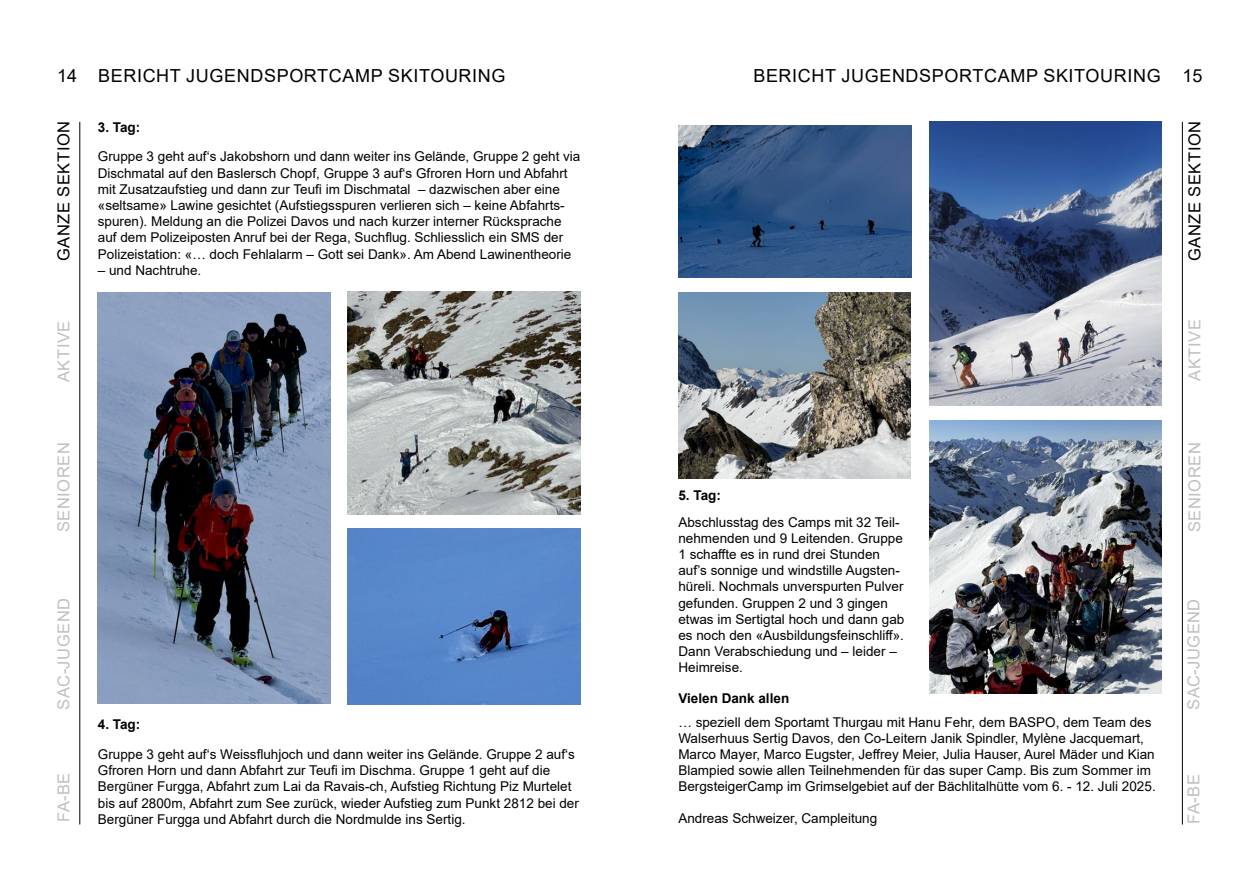
<style>
.page{position:relative;width:1259px;height:893px;background:#fff}
.page>*{position:absolute;margin:0;border:0;box-sizing:border-box;transform-origin:0 0}
.t1{font:18px "Arial";letter-spacing:.035em;color:#000}
.t2{font:16.5px "Arial";letter-spacing:.03em;color:#c0c0c0}
.t3{font:16.5px "Arial";letter-spacing:.035em;color:#000}
.t4{font:13.5px/16.2px "Arial";color:#000}
.t5{font:700 13.5px "Arial";color:#000}
</style>
<div class="page">
<hr style="left:79px;top:122px;width:1px;height:702px;background:#000">
<hr style="left:1182px;top:122px;width:1px;height:702px;background:#000">
<img style="left:348px;top:528px;width:232px;height:176px">
<img style="left:98px;top:292px;width:232px;height:412px">
<img style="left:348px;top:291px;width:232px;height:224px">
<img style="left:929px;top:122px;width:232px;height:283px">
<img style="left:678px;top:125px;width:233px;height:153px">
<img style="left:929px;top:421px;width:232px;height:272px">
<img style="left:678px;top:292px;width:232px;height:186px">
<h1 class="t1" style="left:57px;top:64px;width:22px">14</h1>
<p class="t3" style="left:52px;top:261px;width:142px;rotate:-90deg">GANZE SEKTION</p>
<h1 class="t1" style="left:753px;top:64px;width:409px">BERICHT JUGENDSPORTCAMP SKITOURING</h1>
<h1 class="t1" style="left:98px;top:64px;width:409px">BERICHT JUGENDSPORTCAMP SKITOURING</h1>
<h1 class="t1" style="left:1182px;top:64px;width:22px">15</h1>
<p class="t5" style="left:98px;top:117px;width:44px">3. Tag:</p>
<p class="t4" style="left:98px;top:148px;width:484px">Gruppe 3 geht auf‘s Jakobshorn und dann weiter ins Gelände, Gruppe 2 geht via Dischmatal auf den Baslersch Chopf, Gruppe 3 auf‘s Gfroren Horn und Abfahrt mit Zusatzaufstieg und dann zur Teufi im Dischmatal – dazwischen aber eine «seltsame» Lawine gesichtet (Aufstiegsspuren verlieren sich – keine Abfahrts&shy;spuren). Meldung an die Polizei Davos und nach kurzer interner Rücksprache auf dem Polizeiposten Anruf bei der Rega, Suchflug. Schliesslich ein SMS der Polizeistation: «… doch Fehlalarm – Gott sei Dank». Am Abend Lawinentheorie</p>
<p class="t4" style="left:98px;top:262px;width:105px">– und Nachtruhe.</p>
<p class="t3" style="left:1183px;top:261px;width:142px;rotate:-90deg">GANZE SEKTION</p>
<p class="t2" style="left:52px;top:382px;width:63px;rotate:-90deg">AKTIVE</p>
<p class="t2" style="left:1183px;top:381px;width:63px;rotate:-90deg">AKTIVE</p>
<p class="t2" style="left:52px;top:532px;width:91px;rotate:-90deg">SENIOREN</p>
<p class="t2" style="left:1183px;top:532px;width:91px;rotate:-90deg">SENIOREN</p>
<p class="t5" style="left:678px;top:486px;width:44px">5. Tag:</p>
<p class="t4" style="left:678px;top:514px;width:227px">Abschlusstag des Camps mit 32 Teil&shy;nehmenden und 9 Leitenden. Gruppe 1 schaffte es in rund drei Stunden auf’s sonnige und windstille Augsten&shy;hüreli. Nochmals unverspurten Pulver gefunden. Gruppen 2 und 3 gingen etwas im Sertigtal hoch und dann gab es noch den «Ausbildungsfeinschliff».<br>Dann Verabschiedung und – leider – Heimreise.</p>
<p class="t2" style="left:52px;top:710px;width:113px;rotate:-90deg">SAC-JUGEND</p>
<p class="t2" style="left:1182px;top:710px;width:113px;rotate:-90deg">SAC-JUGEND</p>
<p class="t5" style="left:678px;top:689px;width:112px">Vielen Dank allen</p>
<p class="t4" style="left:678px;top:714px;width:479px">… speziell dem Sportamt Thurgau mit Hanu Fehr, dem BASPO, dem Team des Walserhuus Sertig Davos, den Co-Leitern Janik Spindler, Mylène Jacquemart, Marco Mayer, Marco Eugster, Jeffrey Meier, Julia Hauser, Aurel Mäder und Kian Blampied sowie allen Teilnehmenden für das super Camp. Bis zum Sommer im BergsteigerCamp im Grimselgebiet auf der Bächlitalhütte vom 6. - 12. Juli 2025.</p>
<p class="t4" style="left:678px;top:810px;width:200px">Andreas Schweizer, Campleitung</p>
<p class="t5" style="left:98px;top:715px;width:44px">4. Tag:</p>
<p class="t4" style="left:98px;top:746px;width:483px">Gruppe 3 geht auf‘s Weissfluhjoch und dann weiter ins Gelände. Gruppe 2 auf‘s Gfroren Horn und dann Abfahrt zur Teufi im Dischma. Gruppe 1 geht auf die Bergüner Furgga, Abfahrt zum Lai da Ravais-ch, Aufstieg Richtung Piz Murtelet bis auf 2800m, Abfahrt zum See zurück, wieder Aufstieg zum Punkt 2812 bei der Bergüner Furgga und Abfahrt durch die Nordmulde ins Sertig.</p>
<p class="t2" style="left:52px;top:822px;width:51px;rotate:-90deg">FA-BE</p>
<p class="t2" style="left:1182px;top:824px;width:51px;rotate:-90deg">FA-BE</p>
</div>
